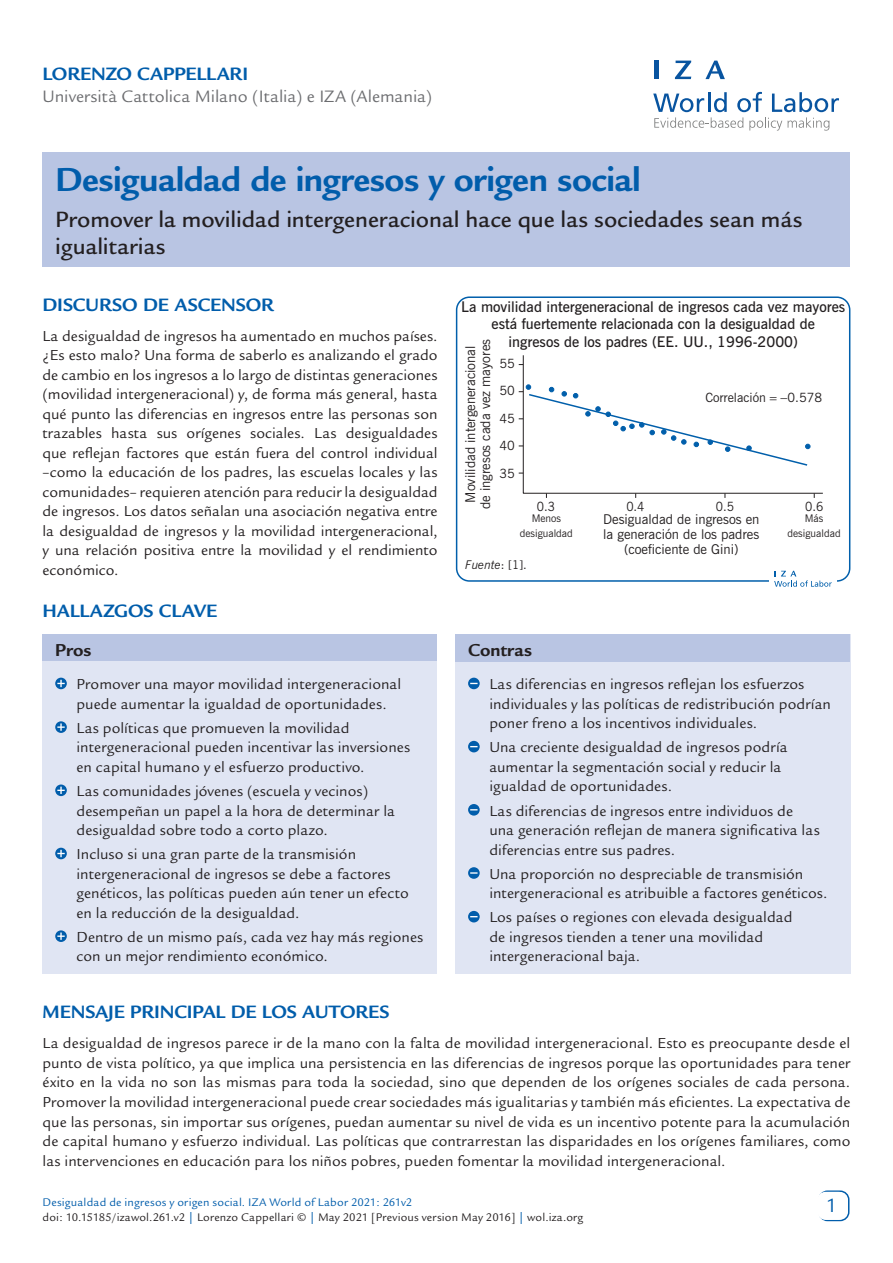
<style>
.page{position:relative;width:893px;height:1263px;background:#fff}
.page>*{position:absolute;margin:0;border:0;box-sizing:border-box;transform-origin:0 0}
.Cover__Title{font:700 36px "Legacy Sans";letter-spacing:-.015em;color:#015dab}
.Cover__Subtitle{font:500 24px/27px "Legacy Sans";color:#231f20}
.t1{font:21px "Legacy Sans";color:#015dab}
.Main__A_Level_Headin{font:700 19.5px "Legacy Sans";letter-spacing:-.005em;color:#015dab}
.Cover__AuthorName{font:700 19.5px "Legacy Sans";letter-spacing:-.005em;color:#015dab}
.Cover__Pro_Con_Heade{font:700 18.75px "Legacy Sans";color:#231f20}
.Cover__Affiliation{font:18px "Legacy Sans";color:#6c6d70}
.Main__Bodytext{font:15.75px/19.5px "Legacy Sans";color:#231f20;text-align:justify}
.Cover__Pro_Con_Bulle{font:15.75px/19.5px "Legacy Sans";letter-spacing:.005em;color:#231f20}
.t2{font:600 14.7px/17.7px "News Gothic BT";color:#231f20;text-align:center}
.t3{font:13.5px/15px "News Gothic BT";color:#231f20;text-align:center}
.t4{font:12.75px/27.5px "News Gothic BT";color:#231f20;text-align:justify}
.t5{font:12.75px "News Gothic BT";color:#231f20;scale:.95 1}
.t6{font:12px "Legacy Sans";letter-spacing:.015em;color:#231f20}
.Cover_Footer{font:12px "Legacy Sans";letter-spacing:.015em;color:#015dab}
.t7{font:italic 12px "News Gothic BT";color:#231f20}
.t8{font:10.5px/15px "News Gothic BT";color:#231f20;text-align:center}
.s1{font-style:normal}
.s2{color:#015dab}
</style>
<div class="page">
<div style="left:43px;top:152px;width:807px;height:114px;background:#b9c5e3"></div>
<div style="left:818px;top:1190px;width:31px;height:31px;border:2px solid #015dab;border-radius:9px"></div>
<div style="left:817px;top:1192px;width:30px;height:28px;background:#fff;border-radius:9px"></div>
<svg style="left:653px;top:92px;width:186px;height:39px"></svg>
<hr style="left:654px;top:61px;width:4px;height:18px;background:#0854a0">
<svg style="left:675px;top:61px;width:16px;height:18px"></svg>
<svg style="left:705px;top:61px;width:20px;height:18px"></svg>
<div style="left:455px;top:634px;width:395px;height:340px;background:#e0e5f3"></div>
<div style="left:455px;top:634px;width:395px;height:28px;background:#b9c5e3"></div>
<svg style="left:468px;top:678px;width:12px;height:11px"></svg>
<svg style="left:468px;top:741px;width:12px;height:11px"></svg>
<svg style="left:468px;top:804px;width:12px;height:12px"></svg>
<div style="left:468px;top:867px;width:12px;height:12px;background:#015dab;border-radius:50%"></div>
<svg style="left:470px;top:872px;width:8px;height:2px"></svg>
<svg style="left:468px;top:911px;width:12px;height:11px"></svg>
<div style="left:42px;top:634px;width:395px;height:340px;background:#e0e5f3"></div>
<div style="left:42px;top:634px;width:395px;height:27px;background:#b9c5e3"></div>
<svg style="left:55px;top:678px;width:12px;height:11px"></svg>
<svg style="left:57px;top:680px;width:8px;height:7px"></svg>
<svg style="left:55px;top:721px;width:12px;height:12px"></svg>
<svg style="left:57px;top:723px;width:8px;height:8px"></svg>
<svg style="left:55px;top:784px;width:12px;height:12px"></svg>
<svg style="left:57px;top:787px;width:8px;height:7px"></svg>
<svg style="left:55px;top:848px;width:12px;height:11px"></svg>
<svg style="left:57px;top:850px;width:8px;height:7px"></svg>
<svg style="left:55px;top:930px;width:12px;height:12px"></svg>
<svg style="left:57px;top:932px;width:8px;height:8px"></svg>
<div style="left:456px;top:296px;width:394px;height:286px;border:2px solid #015fab;border-radius:13px"></div>
<div style="left:769px;top:565px;width:68px;height:27px;background:#fff"></div>
<svg style="left:774px;top:571px;width:58px;height:16px"></svg>
<svg style="left:519px;top:355px;width:304px;height:143px"></svg>
<p class="Cover__AuthorName" style="left:43px;top:63px;width:207px">LORENZO CAPPELLARI</p>
<p class="Cover__Affiliation" style="left:43px;top:86px;width:391px">Università Cattolica Milano (Italia) e IZA (Alemania)</p>
<p class="Cover__Title" style="left:55px;top:159px;width:587px">Desigualdad de ingresos y origen social</p>
<p class="Cover__Subtitle" style="left:55px;top:206px;width:749px">Promover la movilidad intergeneracional hace que las sociedades sean más igualitarias</p>
<p class="Main__A_Level_Headin" style="left:43px;top:293px;width:233px">DISCURSO DE ASCENSOR</p>
<p class="Main__Bodytext" style="left:43px;top:326px;width:397px">La desigualdad de ingresos ha aumentado en muchos países. ¿Es esto malo? Una forma de saberlo es analizando el grado de cambio en los ingresos a lo largo de distintas generaciones (movilidad intergeneracional) y, de forma más general, hasta qué punto las diferencias en ingresos entre las personas son trazables hasta sus orígenes sociales. Las desigualdades que reflejan factores que están fuera del control individual –como la educación de los padres, las escuelas locales y las comunidades– requieren atención para reducir la desigualdad de ingresos. Los datos señalan una asociación negativa entre la desigualdad de ingresos y la movilidad intergeneracional, y una relación positiva entre la movilidad y el rendimiento económico.</p>
<p class="Main__A_Level_Headin" style="left:43px;top:600px;width:176px">HALLAZGOS CLAVE</p>
<p class="Cover__Pro_Con_Heade" style="left:55px;top:640px;width:38px">Pros</p>
<p class="Cover__Pro_Con_Bulle" style="left:76px;top:675px;width:326px">Promover una mayor movilidad intergeneracional puede aumentar la igualdad de oportunidades.</p>
<p class="Cover__Pro_Con_Bulle" style="left:76px;top:718px;width:335px">Las políticas que promueven la movilidad intergeneracional pueden incentivar las inversiones en capital humano y el esfuerzo productivo.</p>
<p class="Cover__Pro_Con_Bulle" style="left:76px;top:781px;width:320px">Las comunidades jóvenes (escuela y vecinos) desempeñan un papel a la hora de determinar la desigualdad sobre todo a corto plazo.</p>
<p class="Cover__Pro_Con_Bulle" style="left:76px;top:845px;width:334px">Incluso si una gran parte de la transmisión intergeneracional de ingresos se debe a factores genéticos, las políticas pueden aún tener un efecto en la reducción de la desigualdad.</p>
<p class="Cover__Pro_Con_Bulle" style="left:76px;top:927px;width:348px">Dentro de un mismo país, cada vez hay más regiones con un mejor rendimiento económico.</p>
<p class="t2" style="left:461px;top:297px;width:385px">La movilidad intergeneracional de ingresos cada vez mayores está fuertemente relacionada con la desigualdad de<br>ingresos de los padres (EE. UU., 1996-2000)</p>
<p class="t3" style="left:463px;top:509px;width:172px;rotate:-90deg">Movilidad intergeneracional de ingresos cada vez mayores</p>
<p class="t4" style="left:499px;top:350px;width:17px">55<br>50<br>45<br>40<br>35</p>
<p class="t4" style="left:705px;top:384px;width:118px">Correlación −0.578</p>
<p class="t5" style="left:537px;top:498px;width:21px">0.3</p>
<p class="t5" style="left:626px;top:498px;width:21px">0.4</p>
<p class="t3" style="left:603px;top:511px;width:158px">Desigualdad de ingresos en la generación de los padres (coeficiente de Gini)</p>
<p class="t5" style="left:716px;top:498px;width:21px">0.5</p>
<p class="t5" style="left:805px;top:498px;width:21px">0.6</p>
<p class="t8" style="left:520px;top:511px;width:55px">Menos desigualdad</p>
<p class="t8" style="left:788px;top:511px;width:55px">Más desigualdad</p>
<p class="t7" style="left:465px;top:557px;width:63px">Fuente<span class="s1">: [1].</span></p>
<p class="Cover__Pro_Con_Heade" style="left:468px;top:640px;width:65px">Contras</p>
<p class="Cover__Pro_Con_Bulle" style="left:489px;top:675px;width:343px">Las diferencias en ingresos reflejan los esfuerzos individuales y las políticas de redistribución podrían poner freno a los incentivos individuales.</p>
<p class="Cover__Pro_Con_Bulle" style="left:489px;top:738px;width:300px">Una creciente desigualdad de ingresos podría aumentar la segmentación social y reducir la igualdad de oportunidades.</p>
<p class="Cover__Pro_Con_Bulle" style="left:489px;top:801px;width:332px">Las diferencias de ingresos entre individuos de una generación reflejan de manera significativa las diferencias entre sus padres.</p>
<p class="Cover__Pro_Con_Bulle" style="left:489px;top:864px;width:340px">Una proporción no despreciable de transmisión intergeneracional es atribuible a factores genéticos.</p>
<p class="Cover__Pro_Con_Bulle" style="left:489px;top:908px;width:305px">Los países o regiones con elevada desigualdad de ingresos tienden a tener una movilidad intergeneracional baja.</p>
<p class="Main__A_Level_Headin" style="left:43px;top:1001px;width:349px">MENSAJE PRINCIPAL DE LOS AUTORES</p>
<p class="Main__Bodytext" style="left:43px;top:1034px;width:809px">La desigualdad de ingresos parece ir de la mano con la falta de movilidad intergeneracional. Esto es preocupante desde el punto de vista político, ya que implica una persistencia en las diferencias de ingresos porque las oportunidades para tener éxito en la vida no son las mismas para toda la sociedad, sino que dependen de los orígenes sociales de cada persona.<br>Promover la movilidad intergeneracional puede crear sociedades más igualitarias y también más eficientes. La expectativa de que las personas, sin importar sus orígenes, puedan aumentar su nivel de vida es un incentivo potente para la acumulación de capital humano y esfuerzo individual. Las políticas que contrarrestan las disparidades en los orígenes familiares, como las intervenciones en educación para los niños pobres, pueden fomentar la movilidad intergeneracional.</p>
<p class="Cover_Footer" style="left:43px;top:1195px;width:371px">Desigualdad de ingresos y origen social. IZA World of Labor 2021: 261v2</p>
<p class="t6" style="left:43px;top:1210px;width:542px">doi: 10.15185/izawol.261.v2 <span class="s2">|</span> Lorenzo Cappellari © <span class="s2">|</span> May 2021 [Previous version May 2016] <span class="s2">|</span> wol.iza.org</p>
<p class="t1" style="left:826px;top:1194px;width:13px">1</p>
<p class="t1" style="left:828px;top:1194px;width:13px">2</p>
</div>
